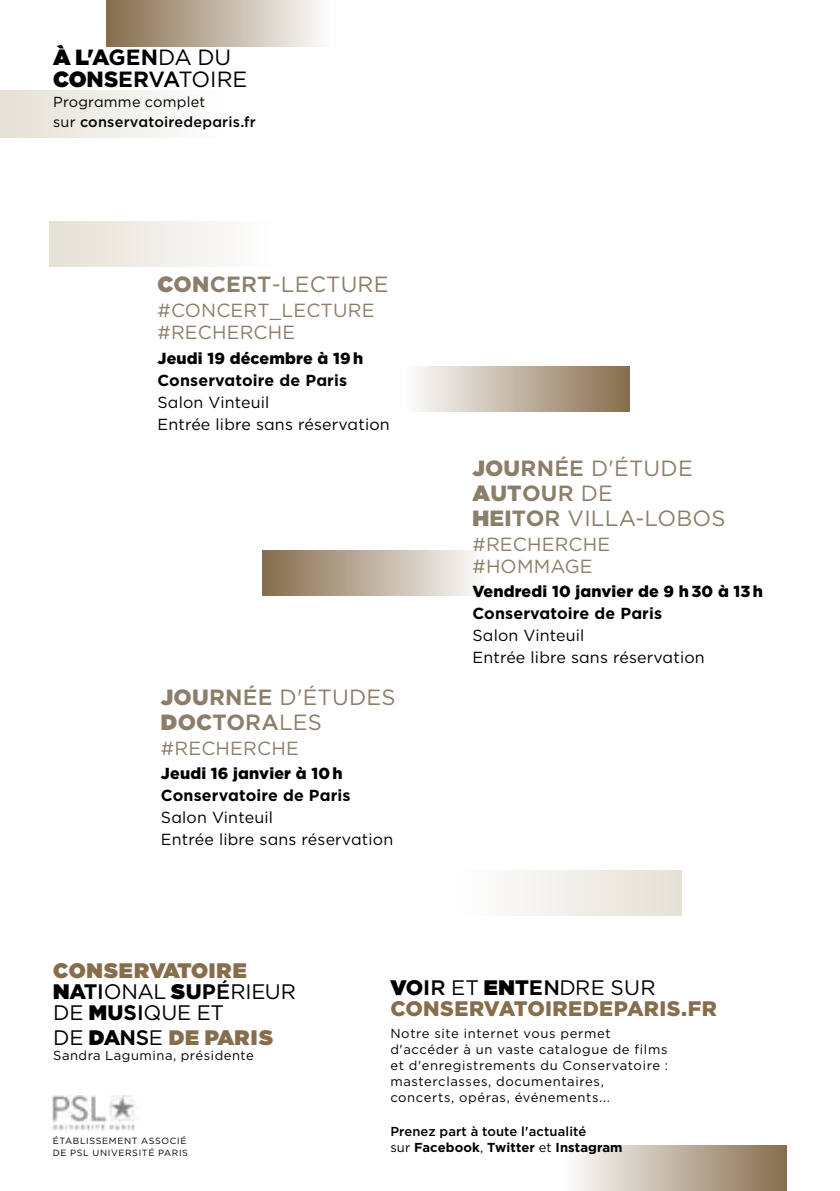
<style>
.page{position:relative;width:840px;height:1191px;background:#fff}
.page>*{position:absolute;margin:0;border:0;box-sizing:border-box;transform-origin:0 0}
.t1{font:22px/25px "Gotham";letter-spacing:.01em;color:#8b7e6a}
.t2{font:22px/22px "Gotham";color:#000}
.t3{font:21px/21px "Gotham";letter-spacing:-.01em;color:#000}
.t4{font:900 21px/21px "Gotham";letter-spacing:.015em;color:#866d4c}
.t5{font:900 21px "Gotham";letter-spacing:.035em;color:#866d4c}
.t6{font:19px/22px "Gotham";letter-spacing:.01em;color:#8b7e6a}
.t7{font:16px/22px "Gotham";letter-spacing:.01em;color:#000}
.t8{font:900 16px "Gotham";letter-spacing:.01em;color:#000}
.t9{font:700 16px "Gotham";letter-spacing:.01em;color:#000}
.t10{font:500 14.4px/20px "Gotham";letter-spacing:.015em;color:#000}
.t11{font:13px/16px "Gotham";letter-spacing:.05em;color:#000}
.t12{font:500 13px/16px "Gotham";letter-spacing:.01em;color:#000}
.t13{font:9px/12px "Gotham";letter-spacing:.07em;color:#000}
.s1{font-weight:900}
.s2{font-weight:700}
.s3{font-weight:500}
.s4{font-weight:400}
.s5{font-weight:900;color:#866d4c}
.s6{font-weight:400;color:#000}
.s7{color:#000}
.s8{font-weight:700;color:#000}
.s9{font-weight:500;color:#000}
</style>
<div class="page">
<div style="left:106px;top:0;width:223px;height:47px;background:linear-gradient(to right,#856c4b,#fdfdfc)"></div>
<div style="left:405px;top:366px;width:224px;height:46px;background:linear-gradient(to right,#fefefe,#876e4e)"></div>
<div style="left:458px;top:870px;width:224px;height:46px;background:linear-gradient(to right,#fefefe,#e5e1d5)"></div>
<div style="left:262px;top:549px;width:224px;height:46px;background:linear-gradient(to right,#856c4b,#fcfcfb)"></div>
<div style="left:563px;top:1145px;width:224px;height:46px;background:linear-gradient(to right,#fefefe,#876e4d)"></div>
<div style="left:0;top:90px;width:224px;height:48px;background:linear-gradient(to right,#e4e1d4,#fefefe)"></div>
<div style="left:49px;top:221px;width:224px;height:45px;background:linear-gradient(to right,#e4e1d4,#fefefe)"></div>
<img style="left:52px;top:1095px;width:83px;height:35px">
<h1 class="t2" style="left:53px;top:46px;width:196px"><span class="s1">À L</span><span class="s1">'A</span><span class="s2">GEN</span>DA DU<br><span class="s1">CO</span><span class="s1">NS</span><span class="s2">ER</span><span class="s3">VA</span>TOIRE</h1>
<p class="t10" style="left:53px;top:92px;width:204px"><span class="s4">Programme complet<br>sur</span> conservatoiredeparis.fr</p>
<h1 class="t1" style="left:157px;top:272px;width:232px"><span class="s1">C</span><span class="s1">ON</span><span class="s2">CE</span><span class="s3">RT</span>-LECTURE</h1>
<h3 class="t6" style="left:157px;top:299px;width:218px">#CONCERT_LECTURE #RECHERCHE</h3>
<p class="t8" style="left:157px;top:347px;width:207px">Jeudi 19 décembre à 19 h</p>
<p class="t9" style="left:157px;top:370px;width:191px">Conservatoire de Paris</p>
<p class="t7" style="left:157px;top:391px;width:234px">Salon Vinteuil<br>Entrée libre sans réservation</p>
<h1 class="t1" style="left:161px;top:684px;width:236px"><span class="s1">J</span><span class="s1">OU</span><span class="s2">RN</span><span class="s3">ÉE</span> D'ÉTUDES<br><span class="s1">D</span><span class="s1">OC</span><span class="s2">TO</span><span class="s3">RA</span>LES</h1>
<h3 class="t6" style="left:161px;top:736px;width:139px">#RECHERCHE</h3>
<p class="t8" style="left:161px;top:762px;width:183px">Jeudi 16 janvier à 10 h</p>
<p class="t9" style="left:161px;top:785px;width:191px">Conservatoire de Paris</p>
<p class="t7" style="left:161px;top:806px;width:234px">Salon Vinteuil<br>Entrée libre sans réservation</p>
<h1 class="t1" style="left:472px;top:455px;width:254px"><span class="s1">J</span><span class="s1">OU</span><span class="s2">RN</span><span class="s3">ÉE</span> D'ÉTUDE<br><span class="s1">A</span><span class="s1">UT</span><span class="s2">OU</span><span class="s3">R</span> DE<br><span class="s1">H</span><span class="s1">EI</span><span class="s2">TO</span><span class="s3">R</span> VILLA-LOBOS</h1>
<h3 class="t6" style="left:472px;top:532px;width:139px">#RECHERCHE #HOMMAGE</h3>
<p class="t8" style="left:472px;top:580px;width:292px">Vendredi 10 janvier de 9 h 30 à 13 h</p>
<p class="t9" style="left:472px;top:603px;width:191px">Conservatoire de Paris</p>
<p class="t7" style="left:472px;top:624px;width:234px">Salon Vinteuil<br>Entrée libre sans réservation</p>
<h2 class="t3" style="left:53px;top:959px;width:244px"><span class="s5">CONSERVATOIRE<br></span><span class="s1">N</span><span class="s1">A</span><span class="s2">T</span><span class="s3">I</span>ONAL <span class="s1">S</span><span class="s1">U</span><span class="s2">P</span><span class="s3">É</span>RIEUR<br>DE <span class="s1">M</span><span class="s1">U</span><span class="s2">S</span><span class="s3">I</span>QUE ET</h2>
<h2 class="t5" style="left:53px;top:1022px;width:221px"><span class="s6">DE</span> <span class="s7">D</span><span class="s7">A</span><span class="s8">N</span><span class="s9">S</span><span class="s6">E</span> DE PARIS</h2>
<p class="t11" style="left:53px;top:1047px;width:202px">Sandra Lagumina, présidente</p>
<p class="t13" style="left:53px;top:1134px;width:137px">ÉTABLISSEMENT ASSOCIÉ<br>DE PSL UNIVERSITÉ PARIS</p>
<h2 class="t4" style="left:390px;top:977px;width:328px"><span class="s7">V</span><span class="s7">O</span><span class="s8">I</span><span class="s9">R</span> <span class="s6">ET</span> <span class="s7">EN</span><span class="s7">T</span><span class="s8">E</span><span class="s9">N</span><span class="s6">DRE SUR<br></span>CONSERVATOIREDEPARIS.FR</h2>
<p class="t11" style="left:390px;top:1025px;width:279px">Notre site internet vous permet d'accéder à un vaste catalogue de films et d'enregistrements du Conservatoire : masterclasses, documentaires, concerts, opéras, événements...</p>
<p class="t12" style="left:390px;top:1123px;width:233px">Prenez part à toute l'actualité<br><span class="s4">sur</span> <span class="s2">Facebook</span><span class="s4">,</span> <span class="s2">Twitter</span> <span class="s4">et</span> <span class="s2">Instagram</span></p>
</div>
